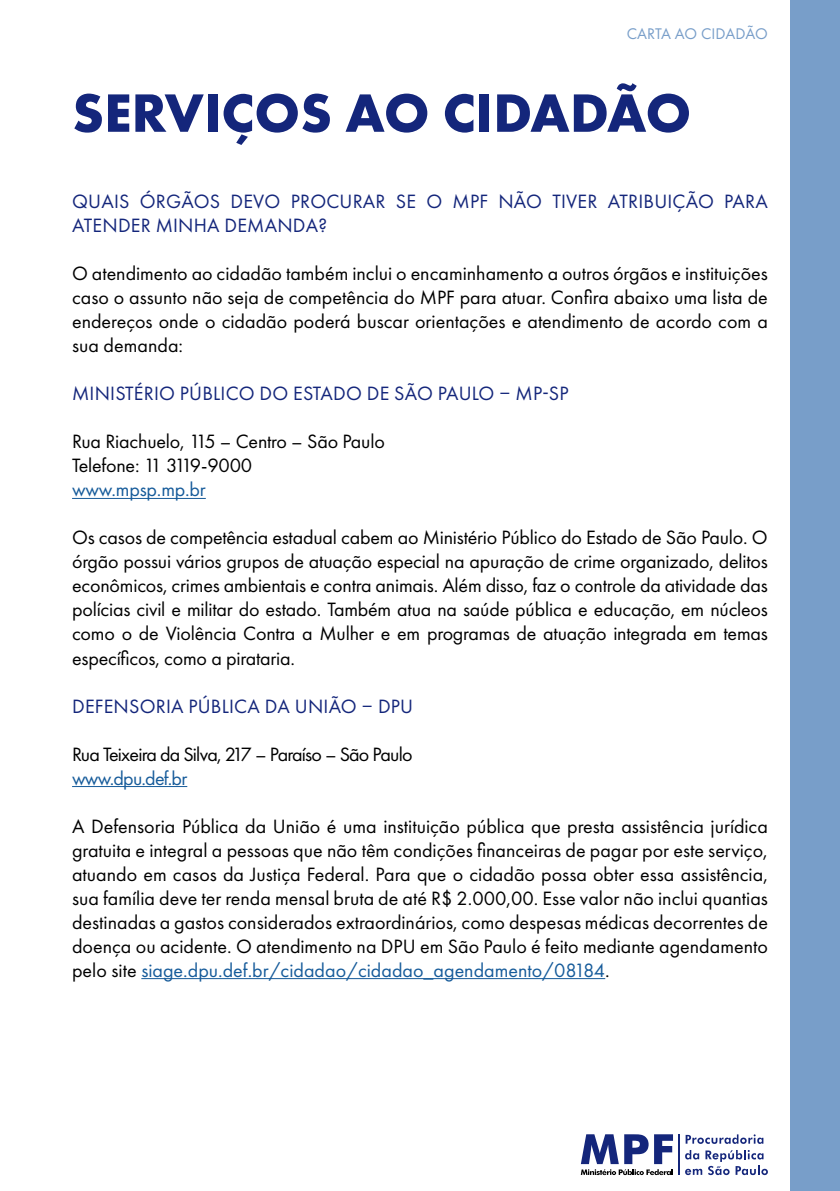
<style>
.page{position:relative;width:840px;height:1191px;background:#fff}
.page>*{position:absolute;margin:0;border:0;box-sizing:border-box;transform-origin:0 0}
.t1{font:700 56px "Futura PT";color:#14267b}
.t2{font:20px/24px "Futura PT";letter-spacing:-.01em;color:#000;text-align:justify}
.t3{font:20px/24px "Futura PT";letter-spacing:.01em;color:#14267b}
.t4{font:20px "Futura PT";letter-spacing:-.04em;color:#000}
.t5{font:20px "Futura PT";letter-spacing:-.025em;color:#165b9a}
.t6{font:16px "Futura PT";color:#789ec9}
.s1{color:#165b9a}
</style>
<div class="page">
<svg style="left:580px;top:1134px;width:92px;height:41px"></svg>
<hr style="left:678px;top:1134px;width:1px;height:41px;background:#14267b">
<svg style="left:685px;top:1134px;width:78px;height:9px"></svg>
<svg style="left:685px;top:1150px;width:82px;height:25px"></svg>
<div style="left:790px;top:0;width:49px;height:1191px;background:#789ec9"></div>
<hr style="left:72px;top:498px;width:134px;height:1px;background:#165b9a">
<hr style="left:72px;top:786px;width:115px;height:1px;background:#165b9a">
<hr style="left:141px;top:978px;width:464px;height:1px;background:#165b9a">
<p class="t6" style="left:626px;top:25px;width:142px">CARTA AO CIDADÃO</p>
<h1 class="t1" style="left:72px;top:77px;width:620px">SERVIÇOS AO CIDADÃO</h1>
<p class="t3" style="left:72px;top:189px;width:696px">QUAIS ÓRGÃOS DEVO PROCURAR SE O MPF NÃO TIVER ATRIBUIÇÃO PARA<br>ATENDER MINHA DEMANDA?</p>
<p class="t2" style="left:72px;top:261px;width:697px">O atendimento ao cidadão também inclui o encaminhamento a outros órgãos e instituições caso o assunto não seja de competência do MPF para atuar. Confira abaixo uma lista de endereços onde o cidadão poderá buscar orientações e atendimento de acordo com a sua demanda:</p>
<p class="t3" style="left:72px;top:381px;width:497px">MINISTÉRIO PÚBLICO DO ESTADO DE SÃO PAULO – MP-SP</p>
<p class="t2" style="left:72px;top:429px;width:314px">Rua Riachuelo, 115 – Centro – São Paulo<br>Telefone: 11 3119-9000</p>
<p class="t5" style="left:72px;top:478px;width:135px">www.mpsp.mp.br</p>
<p class="t2" style="left:72px;top:525px;width:697px">Os casos de competência estadual cabem ao Ministério Público do Estado de São Paulo. O órgão possui vários grupos de atuação especial na apuração de crime organizado, delitos econômicos, crimes ambientais e contra animais. Além disso, faz o controle da atividade das polícias civil e militar do estado. Também atua na saúde pública e educação, em núcleos como o de Violência Contra a Mulher e em programas de atuação integrada em temas específicos, como a pirataria.</p>
<p class="t3" style="left:72px;top:693px;width:342px">DEFENSORIA PÚBLICA DA UNIÃO – DPU</p>
<p class="t4" style="left:72px;top:742px;width:342px">Rua Teixeira da Silva, 217 – Paraíso – São Paulo</p>
<p class="t5" style="left:72px;top:766px;width:117px">www.dpu.def.br</p>
<p class="t2" style="left:72px;top:813px;width:697px">A Defensoria Pública da União é uma instituição pública que presta assistência jurídica gratuita e integral a pessoas que não têm condições financeiras de pagar por este serviço, atuando em casos da Justiça Federal. Para que o cidadão possa obter essa assistência, sua família deve ter renda mensal bruta de até R$ 2.000,00. Esse valor não inclui quantias destinadas a gastos considerados extraordinários, como despesas médicas decorrentes de doença ou acidente. O atendimento na DPU em São Paulo é feito mediante agendamento pelo site <span class="s1">siage.dpu.def.br/cidadao/cidadao_agendamento/08184</span>.</p>
</div>
